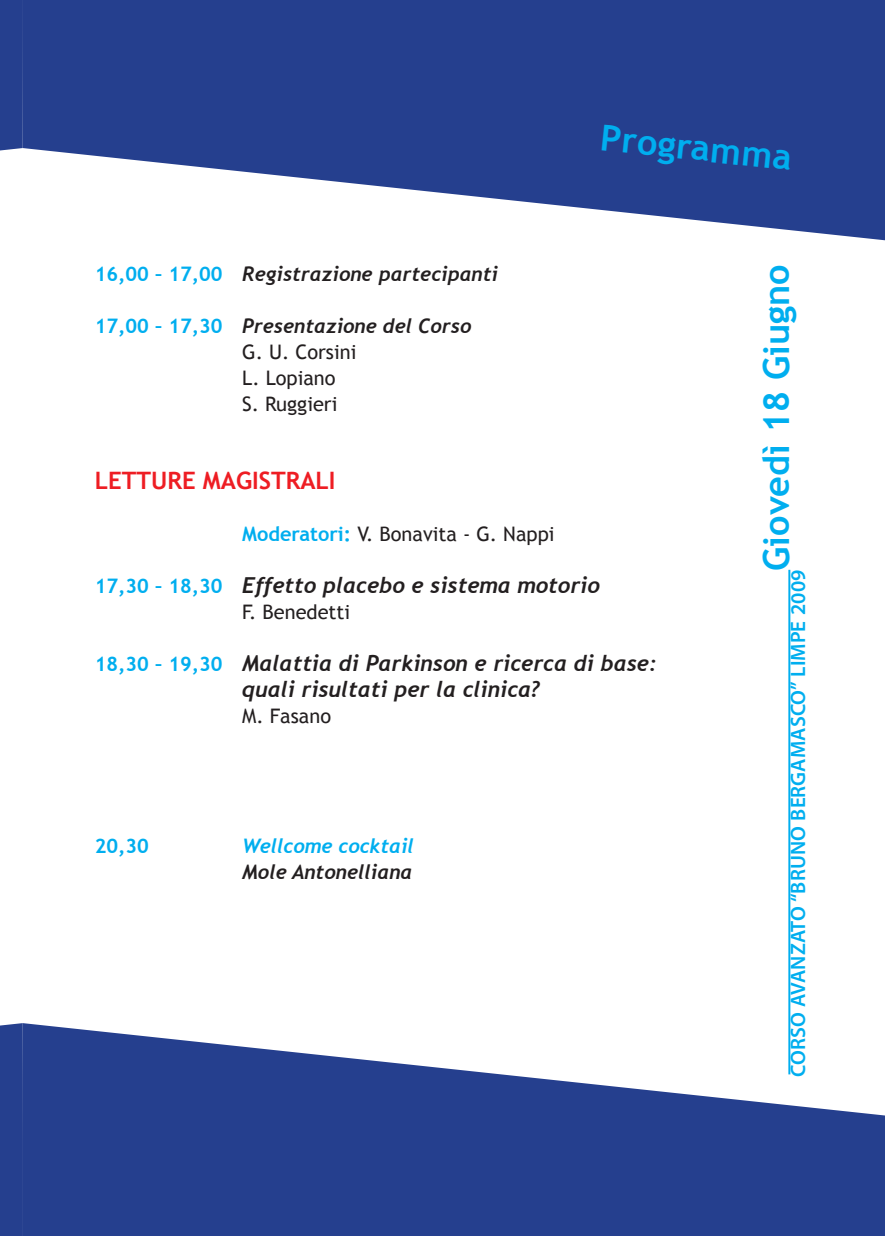
<style>
.page{position:relative;width:885px;height:1236px;background:#fff}
.page>*{position:absolute;margin:0;border:0;box-sizing:border-box;transform-origin:0 0}
.t1{font:700 36px "Trebuchet MS";color:#00aeef}
.t2{font:700 24px "Trebuchet MS";color:#ee1d23}
.argomenti{font:italic 700 22px "Trebuchet";color:#231f20}
.t3{font:600 21px "Myriad Pro";letter-spacing:.005em;color:#00aeef}
.t4{font:italic 700 20px "Trebuchet";color:#231f20}
.t5{font:20px "Trebuchet MS";color:#231f20}
.t6{font:italic 700 20px "Trebuchet";color:#00aeef}
.t7{font:700 20px "Trebuchet MS";color:#00aeef}
.s1{font-family:"Trebuchet MS";font-style:normal;color:#00aeef}
.s2{font-weight:700;color:#00aeef}
.s3{font-family:"Trebuchet MS";font-style:normal;font-size:20px;color:#00aeef}
</style>
<div class="page">
<div style="left:0;top:0;width:22px;height:150px;background:#253f8e"></div>
<svg style="left:24px;top:1023px;width:860px;height:213px;fill:#253f8e"></svg>
<svg style="left:22px;top:0;width:862px;height:240px;fill:#253f8e"></svg>
<div style="left:0;top:1023px;width:24px;height:213px;background:#253f8e"></div>
<hr style="left:23px;top:0;width:1px;height:148px;background:#253f8e">
<hr style="left:788px;top:570px;width:2px;height:504px;background:#00aeef">
<p class="t1" style="left:603px;top:115px;width:194px;rotate:6deg">Programma</p>
<p class="t4" style="left:95px;top:262px;width:405px"><span class="s1">16,00 – 17,00</span> Registrazione partecipanti</p>
<p class="t4" style="left:95px;top:314px;width:378px"><span class="s1">17,00 – 17,30</span> Presentazione del Corso</p>
<p class="t5" style="left:242px;top:340px;width:116px">G. U. Corsini</p>
<p class="t5" style="left:242px;top:366px;width:95px">L. Lopiano</p>
<p class="t5" style="left:242px;top:392px;width:97px">S. Ruggieri</p>
<p class="t2" style="left:95px;top:466px;width:242px">LETTURE MAGISTRALI</p>
<p class="t5" style="left:242px;top:522px;width:314px"><span class="s2">Moderatori:</span> V. Bonavita - G. Nappi</p>
<p class="argomenti" style="left:95px;top:572px;width:506px"><span class="s3">17,30 – 18,30</span> Effetto placebo e sistema motorio</p>
<p class="t5" style="left:242px;top:600px;width:109px">F. Benedetti</p>
<p class="argomenti" style="left:95px;top:650px;width:563px"><span class="s3">18,30 – 19,30</span> Malattia di Parkinson e ricerca di base:</p>
<p class="argomenti" style="left:242px;top:676px;width:299px">quali risultati per la clinica?</p>
<p class="t5" style="left:242px;top:704px;width:90px">M. Fasano</p>
<p class="t7" style="left:95px;top:834px;width:56px">20,30</p>
<p class="t6" style="left:242px;top:834px;width:173px">Wellcome cocktail</p>
<p class="t4" style="left:242px;top:860px;width:172px">Mole Antonelliana</p>
<p class="t1" style="left:753px;top:571px;width:308px;rotate:-90deg">Giovedì 18 Giugno</p>
<p class="t3" style="left:784px;top:1077px;width:509px;rotate:-90deg">CORSO AVANZATO “BRUNO BERGAMASCO” LIMPE 2009</p>
</div>
